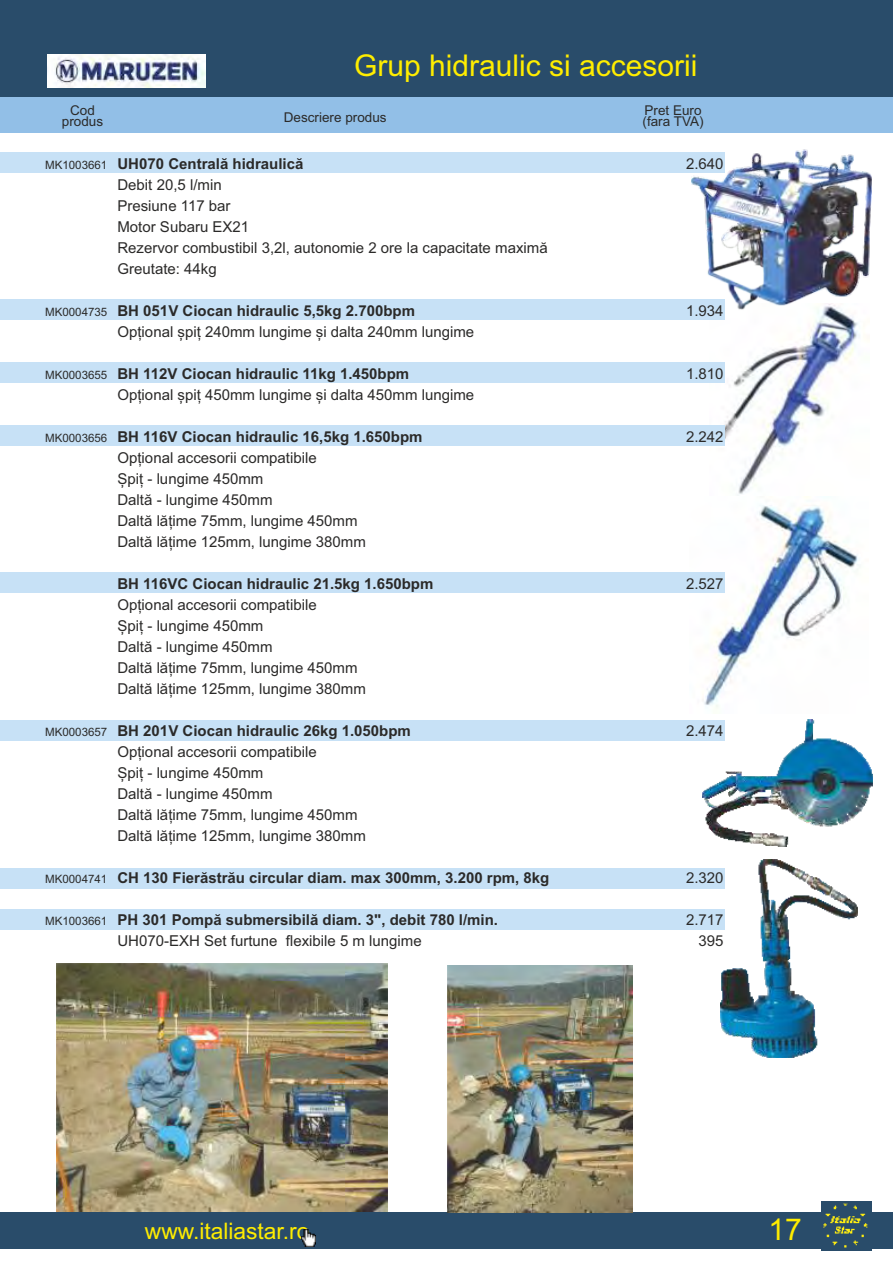
<style>
.page{position:relative;width:893px;height:1263px;background:#fff}
.page>*{position:absolute;margin:0;border:0;box-sizing:border-box;transform-origin:0 0}
.t1{font:30px "Arial";color:#ffed00}
.t2{font:22.8px "Arial";color:#ffed00}
.t3{font:15px/21px "Arial";color:#2b2a29}
.t4{font:700 15px "Arial";color:#2b2a29}
.t5{font:13.5px/11.9px "Arial";color:#2b2a29;text-align:center}
.t6{font:11.55px "Arial";color:#2b2a29}
</style>
<div class="page">
<div style="left:0;top:1212px;width:893px;height:36px;background:#294c6a"></div>
<div style="left:0;top:0;width:893px;height:97px;background:#294c6a"></div>
<img style="left:710px;top:319px;width:150px;height:175px">
<img style="left:704px;top:496px;width:154px;height:212px">
<div style="left:0;top:153px;width:725px;height:20px;background:#c7e1f6"></div>
<div style="left:0;top:299px;width:725px;height:20px;background:#c7e1f6"></div>
<div style="left:0;top:362px;width:725px;height:20px;background:#c7e1f6"></div>
<div style="left:0;top:425px;width:725px;height:20px;background:#c7e1f6"></div>
<div style="left:0;top:572px;width:725px;height:21px;background:#c7e1f6"></div>
<div style="left:0;top:720px;width:725px;height:21px;background:#c7e1f6"></div>
<div style="left:0;top:868px;width:725px;height:20px;background:#c7e1f6"></div>
<div style="left:0;top:909px;width:725px;height:21px;background:#c7e1f6"></div>
<img style="left:57px;top:963px;width:331px;height:249px">
<img style="left:47px;top:54px;width:159px;height:34px">
<img style="left:691px;top:149px;width:181px;height:170px">
<img style="left:447px;top:965px;width:186px;height:247px">
<img style="left:702px;top:719px;width:170px;height:127px">
<img style="left:720px;top:860px;width:138px;height:198px">
<div style="left:0;top:97px;width:893px;height:36px;background:#92bfe7"></div>
<img style="left:821px;top:1202px;width:50px;height:48px">
<img style="left:302px;top:1229px;width:13px;height:18px">
<h1 class="t1" style="left:354px;top:55px;width:345px">Grup hidraulic si accesorii</h1>
<p class="t5" style="left:62px;top:105px;width:43px">Cod produs</p>
<p class="t5" style="left:284px;top:113px;width:104px">Descriere produs</p>
<p class="t5" style="left:643px;top:105px;width:63px;text-align:left">Pret Euro (fara TVA)</p>
<p class="t6" style="left:45px;top:160px;width:64px">MK1003661</p>
<p class="t6" style="left:45px;top:307px;width:64px">MK0004735</p>
<p class="t6" style="left:45px;top:370px;width:64px">MK0003655</p>
<p class="t6" style="left:45px;top:433px;width:64px">MK0003656</p>
<p class="t6" style="left:45px;top:727px;width:64px">MK0003657</p>
<p class="t6" style="left:45px;top:874px;width:64px">MK0004741</p>
<p class="t6" style="left:45px;top:916px;width:64px">MK1003661</p>
<p class="t4" style="left:117px;top:158px;width:187px">UH070 Centrală hidraulică</p>
<p class="t3" style="left:117px;top:175px;width:432px">Debit 20,5 l/min<br>Presiune 117 bar<br>Motor Subaru EX21<br>Rezervor combustibil 3,2l, autonomie 2 ore la capacitate maximă<br>Greutate: 44kg</p>
<p class="t4" style="left:117px;top:305px;width:299px">BH 051V Ciocan hidraulic 5,5kg 2.700bpm</p>
<p class="t3" style="left:117px;top:322px;width:358px">Opțional șpiț 240mm lungime și dalta 240mm lungime</p>
<p class="t4" style="left:117px;top:368px;width:293px">BH 112V Ciocan hidraulic 11kg 1.450bpm</p>
<p class="t3" style="left:117px;top:385px;width:358px">Opțional șpiț 450mm lungime și dalta 450mm lungime</p>
<p class="t4" style="left:117px;top:431px;width:307px">BH 116V Ciocan hidraulic 16,5kg 1.650bpm</p>
<p class="t3" style="left:117px;top:448px;width:250px">Opțional accesorii compatibile<br>Șpiț - lungime 450mm<br>Daltă - lungime 450mm<br>Daltă lățime 75mm, lungime 450mm<br>Daltă lățime 125mm, lungime 380mm</p>
<p class="t4" style="left:117px;top:578px;width:317px">BH 116VC Ciocan hidraulic 21.5kg 1.650bpm</p>
<p class="t3" style="left:117px;top:595px;width:250px">Opțional accesorii compatibile<br>Șpiț - lungime 450mm<br>Daltă - lungime 450mm<br>Daltă lățime 75mm, lungime 450mm<br>Daltă lățime 125mm, lungime 380mm</p>
<p class="t4" style="left:117px;top:725px;width:295px">BH 201V Ciocan hidraulic 26kg 1.050bpm</p>
<p class="t3" style="left:117px;top:742px;width:250px">Opțional accesorii compatibile<br>Șpiț - lungime 450mm<br>Daltă - lungime 450mm<br>Daltă lățime 75mm, lungime 450mm<br>Daltă lățime 125mm, lungime 380mm</p>
<p class="t4" style="left:117px;top:872px;width:433px">CH 130 Fierăstrău circular diam. max 300mm, 3.200 rpm, 8kg</p>
<p class="t4" style="left:117px;top:914px;width:382px">PH 301 Pompă submersibilă diam. 3", debit 780 l/min.</p>
<p class="t3" style="left:117px;top:931px;width:306px">UH070-EXH Set furtune flexibile 5 m lungime</p>
<p class="t3" style="left:686px;top:154px;width:39px">2.640</p>
<p class="t3" style="left:686px;top:301px;width:39px">1.934</p>
<p class="t3" style="left:686px;top:364px;width:39px">1.810</p>
<p class="t3" style="left:686px;top:427px;width:39px">2.242</p>
<p class="t3" style="left:686px;top:574px;width:39px">2.527</p>
<p class="t3" style="left:686px;top:721px;width:39px">2.474</p>
<p class="t3" style="left:686px;top:868px;width:39px">2.320</p>
<p class="t3" style="left:686px;top:910px;width:39px;text-align:right">2.717<br>395</p>
<h2 class="t2" style="left:145px;top:1222px;width:166px">www.italiastar.ro</h2>
<h1 class="t1" style="left:768px;top:1218px;width:35px">17</h1>
</div>
